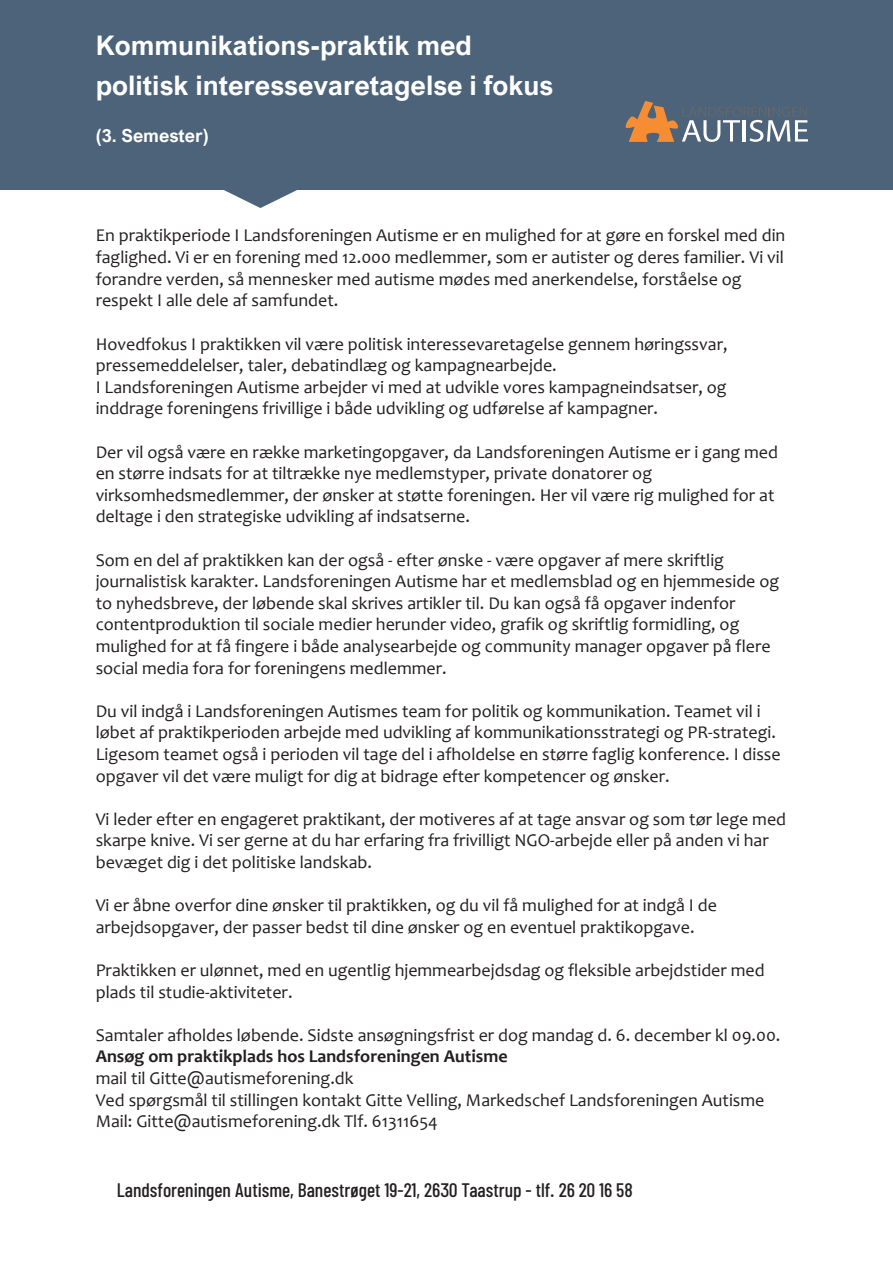
<style>
.page{position:relative;width:893px;height:1263px;background:#fff}
.page>*{position:absolute;margin:0;border:0;box-sizing:border-box;transform-origin:0 0}
.t1{font:700 27px/39.5px "Arial Nova";color:#fff}
.t2{font:500 19.5px "Barlow Condensed";color:#231f20}
.t3{font:18px/21.6px "Candara";color:#231f20}
.t4{font:700 18px "Arial Nova";color:#fff}
.s1{font-weight:700}
</style>
<div class="page">
<div style="left:0;top:0;width:893px;height:189px;background:#4c6379"></div>
<svg style="left:221px;top:189px;width:78px;height:19px"></svg>
<svg style="left:625px;top:101px;width:183px;height:41px"></svg>
<p class="t1" style="left:96px;top:26px;width:459px">Kommunikations-praktik med politisk interessevaretagelse i fokus</p>
<p class="t4" style="left:96px;top:125px;width:115px">(3. Semester)</p>
<p class="t3" style="left:96px;top:225px;width:691px">En praktikperiode I Landsforeningen Autisme er en mulighed for at gøre en forskel med din faglighed. Vi er en forening med 12.000 medlemmer, som er autister og deres familier. Vi vil forandre verden, så mennesker med autisme mødes med anerkendelse, forståelse og respekt I alle dele af samfundet.</p>
<p class="t3" style="left:96px;top:333px;width:633px">Hovedfokus I praktikken vil være politisk interessevaretagelse gennem høringssvar, pressemeddelelser, taler, debatindlæg og kampagnearbejde.<br>I Landsforeningen Autisme arbejder vi med at udvikle vores kampagneindsatser, og inddrage foreningens frivillige i både udvikling og udførelse af kampagner.</p>
<p class="t3" style="left:96px;top:441px;width:684px">Der vil også være en række marketingopgaver, da Landsforeningen Autisme er i gang med en større indsats for at tiltrække nye medlemstyper, private donatorer og virksomhedsmedlemmer, der ønsker at støtte foreningen. Her vil være rig mulighed for at deltage i den strategiske udvikling af indsatserne.</p>
<p class="t3" style="left:96px;top:549px;width:685px">Som en del af praktikken kan der også - efter ønske - være opgaver af mere skriftlig journalistisk karakter. Landsforeningen Autisme har et medlemsblad og en hjemmeside og to nyhedsbreve, der løbende skal skrives artikler til. Du kan også få opgaver indenfor contentproduktion til sociale medier herunder video, grafik og skriftlig formidling, og mulighed for at få fingere i både analysearbejde og community manager opgaver på flere social media fora for foreningens medlemmer.</p>
<p class="t3" style="left:96px;top:700px;width:686px">Du vil indgå i Landsforeningen Autismes team for politik og kommunikation. Teamet vil i løbet af praktikperioden arbejde med udvikling af kommunikationsstrategi og PR-strategi.<br>Ligesom teamet også i perioden vil tage del i afholdelse en større faglig konference. I disse opgaver vil det være muligt for dig at bidrage efter kompetencer og ønsker.</p>
<p class="t3" style="left:96px;top:808px;width:692px">Vi leder efter en engageret praktikant, der motiveres af at tage ansvar og som tør lege med skarpe knive. Vi ser gerne at du har erfaring fra frivilligt NGO-arbejde eller på anden vi har bevæget dig i det politiske landskab.</p>
<p class="t3" style="left:96px;top:894px;width:623px">Vi er åbne overfor dine ønsker til praktikken, og du vil få mulighed for at indgå I de arbejdsopgaver, der passer bedst til dine ønsker og en eventuel praktikopgave.</p>
<p class="t3" style="left:96px;top:959px;width:670px">Praktikken er ulønnet, med en ugentlig hjemmearbejdsdag og fleksible arbejdstider med plads til studie-aktiviteter.</p>
<p class="t3" style="left:96px;top:1024px;width:686px">Samtaler afholdes løbende. Sidste ansøgningsfrist er dog mandag d. 6. december kl 09.00.<br><span class="s1">Ansøg om praktikplads hos Landsforeningen Autisme<br></span>mail til Gitte@autismeforening.dk<br>Ved spørgsmål til stillingen kontakt Gitte Velling, Markedschef Landsforeningen Autisme Mail: Gitte@autismeforening.dk Tlf. 61311654</p>
<p class="t2" style="left:117px;top:1178px;width:517px">Landsforeningen Autisme, Banestrøget 19-21, 2630 Taastrup - tlf. 26 20 16 58</p>
</div>
